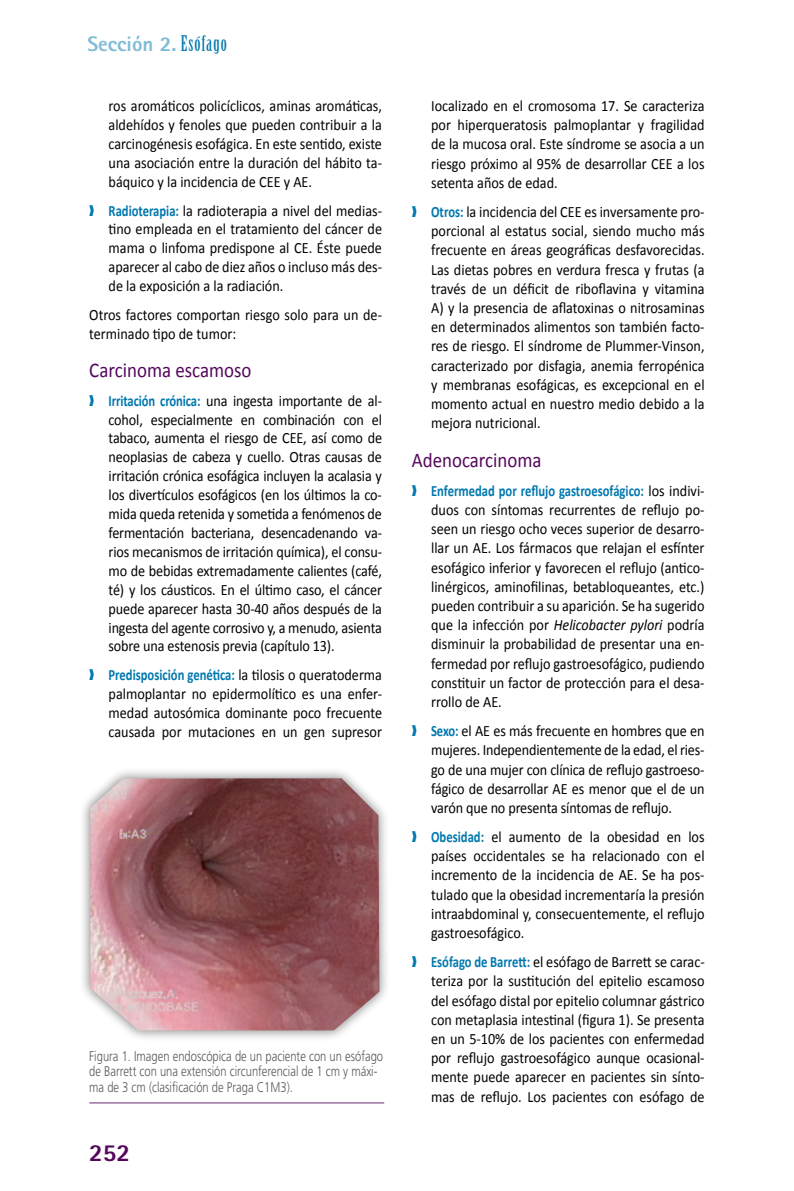
<style>
.page{position:relative;width:794px;height:1191px;background:#fff}
.page>*{position:absolute;margin:0;border:0;box-sizing:border-box;transform-origin:0 0}
.t1{font:800 24.5px "Rotis Sans Serif";color:#54075b}
.t2{font:21px "Calibri";color:#54075b;scale:.9 1}
.t3{font:800 21px "Rotis Sans Serif";color:#80bcd6}
.t4{font:15.75px/19.2px "Calibri";color:#000;text-align:justify;scale:.9 1}
.t5{font:300 14px/15.8px "Frutiger";color:#58595b;scale:.8 1}
.s1{font-family:"Birch Std";font-weight:400;color:#0078ae}
.s2{color:#0078ae}
.s3{font-weight:700;color:#0078ae}
.s4{font-style:italic}
</style>
<div class="page">
<div style="left:79px;top:767px;width:312px;height:274px;background:#000;opacity:.5"></div>
<img style="left:90px;top:778px;width:289px;height:252px">
<hr style="left:89px;top:1102px;width:295px;height:1px;background:#a983ad">
<h2 class="t3" style="left:87px;top:31px;width:141px">Sección 2. <span class="s1">Esófago</span></h2>
<p class="t4" style="left:109px;top:96px;width:305px">ros aromáticos policíclicos, aminas aromáticas, aldehídos y fenoles que pueden contribuir a la carcinogénesis esofágica. En este sentido, existe una asociación entre la duración del hábito ta&shy;báquico y la incidencia de CEE y AE.</p>
<p class="t4" style="left:109px;top:201px;width:305px;text-indent:-19px"><span class="s2">❱</span> <span class="s3">Radioterapia:</span> la radioterapia a nivel del medias&shy;tino empleada en el tratamiento del cáncer de mama o linfoma predispone al CE. Éste puede aparecer al cabo de diez años o incluso más des&shy;de la exposición a la radiación.</p>
<p class="t4" style="left:89px;top:305px;width:327px">Otros factores comportan riesgo solo para un de&shy;terminado tipo de tumor:</p>
<h2 class="t2" style="left:89px;top:356px;width:182px">Carcinoma escamoso</h2>
<p class="t4" style="left:109px;top:391px;width:305px;text-indent:-19px"><span class="s2">❱</span> <span class="s3">Irritación crónica:</span> una ingesta importante de al&shy;cohol, especialmente en combinación con el tabaco, aumenta el riesgo de CEE, así como de neoplasias de cabeza y cuello. Otras causas de irritación crónica esofágica incluyen la acalasia y los divertículos esofágicos (en los últimos la co&shy;mida queda retenida y sometida a fenómenos de fermentación bacteriana, desencadenando va&shy;rios mecanismos de irritación química), el consu&shy;mo de bebidas extremadamente calientes (café, té) y los cáusticos. En el último caso, el cáncer puede aparecer hasta 30-40 años después de la ingesta del agente corrosivo y, a menudo, asienta sobre una estenosis previa (capítulo 13).</p>
<p class="t4" style="left:109px;top:665px;width:305px;text-indent:-19px"><span class="s2">❱</span> <span class="s3">Predisposición genética:</span> la tilosis o queratoderma palmoplantar no epidermolítico es una enfer&shy;medad autosómica dominante poco frecuente causada por mutaciones en un gen supresor</p>
<p class="t5" style="left:89px;top:1048px;width:369px">Figura 1. Imagen endoscópica de un paciente con un esófago de Barrett con una extensión circunferencial de 1 cm y máxi&shy;ma de 3 cm (clasificación de Praga C1M3).</p>
<h1 class="t1" style="left:89px;top:1136px;width:42px">252</h1>
<p class="t4" style="left:431px;top:96px;width:305px">Iocalizado en el cromosoma 17. Se caracteriza por hiperqueratosis palmoplantar y fragilidad de la mucosa oral. Este síndrome se asocia a un riesgo próximo al 95% de desarrollar CEE a los setenta años de edad.</p>
<p class="t4" style="left:431px;top:202px;width:305px;text-indent:-19px"><span class="s2">❱</span> <span class="s3">Otros:</span> la incidencia del CEE es inversamente pro&shy;porcional al estatus social, siendo mucho más frecuente en áreas geográficas desfavorecidas.<br>Las dietas pobres en verdura fresca y frutas (a través de un déficit de riboflavina y vitamina A) y la presencia de aflatoxinas o nitrosaminas en determinados alimentos son también facto&shy;res de riesgo. El síndrome de Plummer-Vinson, caracterizado por disfagia, anemia ferropénica y membranas esofágicas, es excepcional en el momento actual en nuestro medio debido a la mejora nutricional.</p>
<h2 class="t2" style="left:412px;top:446px;width:146px">Adenocarcinoma</h2>
<p class="t4" style="left:431px;top:481px;width:305px;text-indent:-19px"><span class="s2">❱</span> <span class="s3">Enfermedad por reflujo gastroesofágico:</span> los indivi&shy;duos con síntomas recurrentes de reflujo po&shy;seen un riesgo ocho veces superior de desarro&shy;llar un AE. Los fármacos que relajan el esfínter esofágico inferior y favorecen el reflujo (antico&shy;linérgicos, aminofilinas, betabloqueantes, etc.) pueden contribuir a su aparición. Se ha sugerido que la infección por <span class="s4">Helicobacter pylori</span> podría disminuir la probabilidad de presentar una en&shy;fermedad por reflujo gastroesofágico, pudiendo constituir un factor de protección para el desa&shy;rrollo de AE.</p>
<p class="t4" style="left:431px;top:721px;width:305px;text-indent:-19px"><span class="s2">❱</span> <span class="s3">Sexo:</span> el AE es más frecuente en hombres que en mujeres. Independientemente de la edad, el ries&shy;go de una mujer con clínica de reflujo gastroeso&shy;fágico de desarrollar AE es menor que el de un varón que no presenta síntomas de reflujo.</p>
<p class="t4" style="left:431px;top:827px;width:305px;text-indent:-19px"><span class="s2">❱</span> <span class="s3">Obesidad:</span> el aumento de la obesidad en los países occidentales se ha relacionado con el incremento de la incidencia de AE. Se ha pos&shy;tulado que la obesidad incrementaría la presión intraabdominal y, consecuentemente, el reflujo gastroesofágico.</p>
<p class="t4" style="left:431px;top:952px;width:305px;text-indent:-19px"><span class="s2">❱</span> <span class="s3">Esófago de Barrett:</span> el esófago de Barrett se carac&shy;teriza por la sustitución del epitelio escamoso del esófago distal por epitelio columnar gástrico con metaplasia intestinal (figura 1). Se presenta en un 5-10% de los pacientes con enfermedad por reflujo gastroesofágico aunque ocasional&shy;mente puede aparecer en pacientes sin sínto&shy;mas de reflujo. Los pacientes con esófago de</p>
</div>
